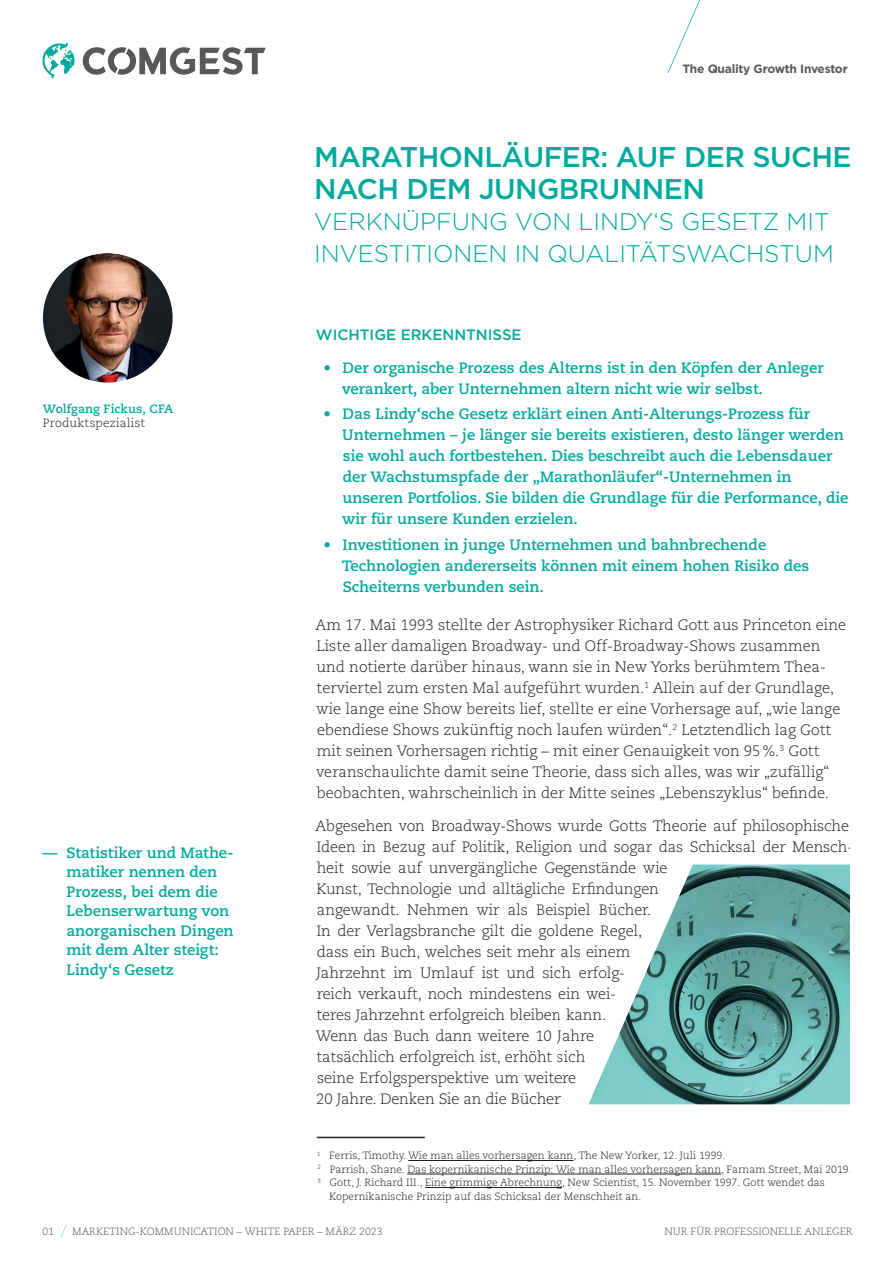
<style>
.page{position:relative;width:893px;height:1263px;background:#fff}
.page>*{position:absolute;margin:0;border:0;box-sizing:border-box;transform-origin:0 0}
.t1{font:500 28.5px/31.5px "Gotham";letter-spacing:-.02em;color:#00a99d}
.t2{font:300 24px/31.5px "Gotham";color:#00a99d}
.t3{font:300 15px/21px "Caecilia LT Pro 45";letter-spacing:-.01em;color:#231f20}
.t4{font:700 15px/21px "Caecilia LT Pro 75";color:#00a99d}
.t5{font:500 15px "Gotham";color:#00a99d}
.t6{font:700 12px "Gotham";letter-spacing:-.02em;color:#57585a}
.t7{font:700 12px "Caecilia LT Pro 75";letter-spacing:.005em;color:#00a99d}
.t8{font:300 12px "Caecilia LT Pro 45";letter-spacing:.02em;color:#231f20}
.t9{font:300 10.5px "Caecilia LT Pro 45";color:#231f20}
.t10{font:300 10.5px "Caecilia LT Pro 45";color:#57585a}
</style>
<div class="page">
<svg style="left:668px;top:0;width:32px;height:73px"></svg>
<svg style="left:61px;top:1225px;width:5px;height:12px"></svg>
<svg style="left:83px;top:47px;width:183px;height:28px"></svg>
<svg style="left:43px;top:43px;width:32px;height:35px"></svg>
<hr style="left:317px;top:1137px;width:108px;height:1px;background:#231f20">
<hr style="left:408px;top:1160px;width:165px;height:1px;background:#231f20">
<hr style="left:407px;top:1174px;width:314px;height:1px;background:#231f20">
<hr style="left:425px;top:1187px;width:137px;height:1px;background:#231f20">
<img style="left:43px;top:253px;width:130px;height:130px;border-radius:65px">
<img style="left:589px;top:864px;width:261px;height:240px">
<p class="t6" style="left:682px;top:61px;width:167px">The Quality Growth Investor</p>
<p class="t7" style="left:43px;top:401px;width:132px">Wolfgang Fickus, CFA</p>
<p class="t8" style="left:43px;top:416px;width:104px">Produktspezialist</p>
<p class="t4" style="left:66px;top:842px;width:169px;line-height:19.5px;text-indent:-24px">— Statistiker und Mathe&shy;matiker nennen den<br>Prozess, bei dem die<br>Lebenserwartung von anorganischen Dingen mit dem Alter steigt:<br>Lindy‘s Gesetz</p>
<h1 class="t1" style="left:314px;top:141px;width:539px">MARATHONLÄUFER: AUF DER SUCHE<br>NACH DEM JUNGBRUNNEN</h1>
<h2 class="t2" style="left:314px;top:205px;width:521px">VERKNÜPFUNG VON LINDY‘S GESETZ MIT<br>INVESTITIONEN IN QUALITÄTSWACHSTUM</h2>
<p class="t5" style="left:316px;top:325px;width:207px">WICHTIGE ERKENNTNISSE</p>
<p class="t4" style="left:342px;top:357px;width:483px;text-indent:-19px">• Der organische Prozess des Alterns ist in den Köpfen der Anleger verankert, aber Unternehmen altern nicht wie wir selbst.</p>
<p class="t4" style="left:342px;top:403px;width:508px;text-indent:-19px">• Das Lindy‘sche Gesetz erklärt einen Anti-Alterungs-Prozess für Unternehmen – je länger sie bereits existieren, desto länger werden sie wohl auch fortbestehen. Dies beschreibt auch die Lebensdauer der Wachstumspfade der „Marathonläufer“-Unternehmen in unseren Portfolios. Sie bilden die Grundlage für die Performance, die wir für unsere Kunden erzielen.</p>
<p class="t4" style="left:342px;top:533px;width:469px;text-indent:-18px">• Investitionen in junge Unternehmen und bahnbrechende<br>Technologien andererseits können mit einem hohen Risiko des<br>Scheiterns verbunden sein.</p>
<p class="t3" style="left:316px;top:614px;width:532px">Am 17. Mai 1993 stellte der Astrophysiker Richard Gott aus Princeton eine Liste aller damaligen Broadway- und Off-Broadway-Shows zusammen und notierte darüber hinaus, wann sie in New Yorks berühmtem Thea&shy;terviertel zum ersten Mal aufgeführt wurden.<sup>1</sup> Allein auf der Grundlage, wie lange eine Show bereits lief, stellte er eine Vorhersage auf, „wie lange ebendiese Shows zukünftig noch laufen würden“.<sup>2</sup> Letztendlich lag Gott mit seinen Vorhersagen richtig – mit einer Genauigkeit von 95%.<sup>3</sup> Gott veranschaulichte damit seine Theorie, dass sich alles, was wir „zufällig“ beobachten, wahrscheinlich in der Mitte seines „Lebenszyklus“ befinde.</p>
<p class="t3" style="left:316px;top:815px;width:539px">Abgesehen von Broadway-Shows wurde Gotts Theorie auf philosophische Ideen in Bezug auf Politik, Religion und sogar das Schicksal der Mensch&shy;heit sowie auf unvergängliche Gegenstände wie<br>Kunst, Technologie und alltägliche Erfindungen<br>angewandt. Nehmen wir als Beispiel Bücher.<br>In der Verlagsbranche gilt die goldene Regel,<br>dass ein Buch, welches seit mehr als einem<br>Jahrzehnt im Umlauf ist und sich erfolg-<br>reich verkauft, noch mindestens ein wei-<br>teres Jahrzehnt erfolgreich bleiben kann.<br>Wenn das Buch dann weitere 10 Jahre<br>tatsächlich erfolgreich ist, erhöht sich<br>seine Erfolgsperspektive um weitere<br>20 Jahre. Denken Sie an die Bücher</p>
<p class="t9" style="left:317px;top:1149px;width:410px"><sup>1</sup> Ferris, Timothy. Wie man alles vorhersagen kann, The New Yorker, 12. Juli 1999.</p>
<p class="t9" style="left:318px;top:1162px;width:536px"><sup>2</sup> Parrish, Shane. Das kopernikanische Prinzip: Wie man alles vorhersagen kann, Farnam Street, Mai 2019.</p>
<p class="t9" style="left:317px;top:1176px;width:509px"><sup>3</sup> Gott, J. Richard III., Eine grimmige Abrechnung, New Scientist, 15. November 1997. Gott wendet das</p>
<p class="t9" style="left:329px;top:1189px;width:314px">Kopernikanische Prinzip auf das Schicksal der Menschheit an.</p>
<p class="t10" style="left:43px;top:1224px;width:13px">01</p>
<p class="t10" style="left:72px;top:1224px;width:312px">MARKETING-KOMMUNICATION – WHITE PAPER – MÄRZ 2023</p>
<p class="t10" style="left:664px;top:1224px;width:190px">NUR FÜR PROFESSIONELLE ANLEGER</p>
</div>
